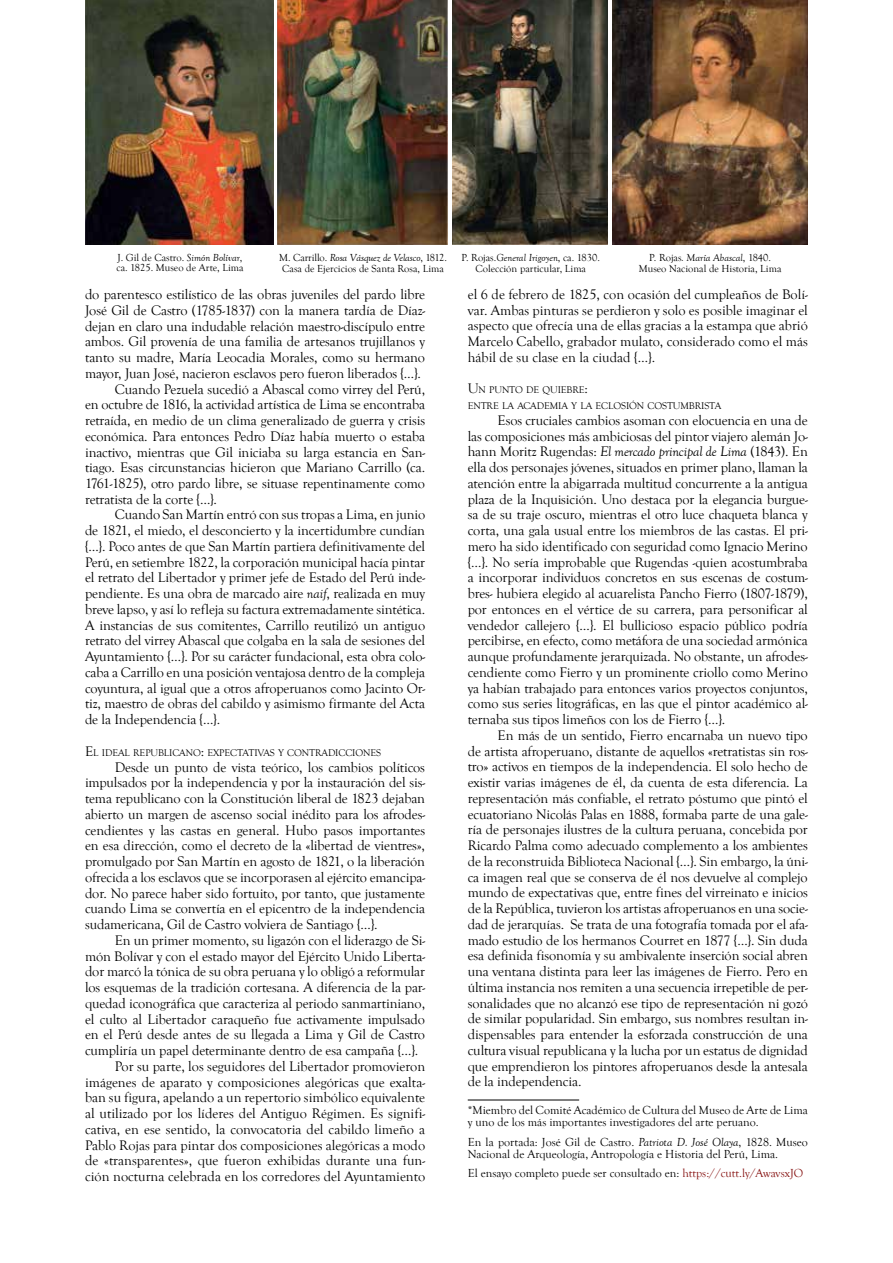
<style>
.page{position:relative;width:893px;height:1263px;background:#fff}
.page>*{position:absolute;margin:0;border:0;box-sizing:border-box;transform-origin:0 0}
.t1{font:14.25px/15.8px "Goudy Old Style T";letter-spacing:-.01em;color:#000;text-align:justify}
.t2{font:12px/12px "Goudy Old Style T";color:#000}
.t3{font:10.5px/10.5px "Goudy Old Style T";color:#000}
.t4{font:10.05px/15.8px "Goudy Old Style T";letter-spacing:-.015em;color:#000}
.s1{font-style:italic}
.s2{font-size:14.25px}
.s3{color:#861211}
</style>
<div class="page">
<hr style="left:468px;top:1100px;width:111px;height:1px;background:#000">
<img style="left:85px;top:0;width:188px;height:244px">
<img style="left:612px;top:0;width:196px;height:244px">
<img style="left:277px;top:1px;width:170px;height:243px">
<img style="left:452px;top:1px;width:156px;height:243px">
<p class="t3" style="left:116px;top:252px;width:129px">J. Gil de Castro. <span class="s1">Simón Bolívar</span>, ca. 1825. Museo de Arte, Lima</p>
<p class="t3" style="left:279px;top:253px;width:169px">M. Carrillo. <span class="s1">Rosa Vásquez de Velasco</span>, 1812.<br>Casa de Ejercicios de Santa Rosa, Lima</p>
<p class="t3" style="left:461px;top:253px;width:140px;text-align:center">P. Rojas.<span class="s1">General Irigoyen</span>, ca. 1830.<br>Colección particular, Lima</p>
<p class="t3" style="left:639px;top:253px;width:144px;text-align:center">P. Rojas<span class="s1">. María Abascal</span>, 1840.<br>Museo Nacional de Historia, Lima</p>
<p class="t1" style="left:85px;top:287px;width:342px">do parentesco estilístico de las obras juveniles del pardo libre</p>
<p class="t1" style="left:85px;top:303px;width:342px">José Gil de Castro (1785-1837) con la manera tardía de Díaz-</p>
<p class="t1" style="left:85px;top:318px;width:342px">dejan en claro una indudable relación maestro-discípulo entre</p>
<p class="t1" style="left:85px;top:334px;width:342px">ambos. Gil provenía de una familia de artesanos trujillanos y</p>
<p class="t1" style="left:85px;top:350px;width:342px">tanto su madre, María Leocadia Morales, como su hermano</p>
<p class="t1" style="left:85px;top:365px;width:337px">mayor, Juan José, nacieron esclavos pero fueron liberados {…}.</p>
<p class="t1" style="left:115px;top:381px;width:312px">Cuando Pezuela sucedió a Abascal como virrey del Perú ,</p>
<p class="t1" style="left:85px;top:397px;width:342px">en octubre de 1816, la actividad artística de Lima se encontraba</p>
<p class="t1" style="left:85px;top:413px;width:342px">retraída, en medio de un clima generalizado de guerra y crisis</p>
<p class="t1" style="left:85px;top:428px;width:342px">económica. Para entonces Pedro Díaz había muerto o estaba</p>
<p class="t1" style="left:85px;top:444px;width:342px">inactivo, mientras que Gil iniciaba su larga estancia en San-</p>
<p class="t1" style="left:85px;top:460px;width:342px">tiago. Esas circunstancias hicieron que Mariano Carrillo (ca.</p>
<p class="t1" style="left:85px;top:476px;width:342px">1761-1825), otro pardo libre, se situase repentinamente como</p>
<p class="t1" style="left:85px;top:491px;width:134px">retratista de la corte {…}.</p>
<p class="t1" style="left:115px;top:507px;width:312px">Cuando San Martín entró con sus tropas a Lima, en junio</p>
<p class="t1" style="left:85px;top:523px;width:342px">de 1821, el miedo, el desconcierto y la incertidumbre cundían</p>
<p class="t1" style="left:85px;top:539px;width:342px">{…}. Poco antes de que San Martín partiera definitivamente del</p>
<p class="t1" style="left:85px;top:554px;width:342px">Perú, en setiembre 1822, la corporación municipal hacía pintar</p>
<p class="t1" style="left:85px;top:570px;width:342px">el retrato del Libertador y primer jefe de Estado del Perú inde-</p>
<p class="t1" style="left:85px;top:586px;width:342px">pendiente. Es una obra de marcado aire <span class="s1">naif</span>, realizada en muy</p>
<p class="t1" style="left:85px;top:602px;width:342px">breve lapso, y así lo refleja su factura extremadamente sintética.</p>
<p class="t1" style="left:85px;top:617px;width:342px">A instancias de sus comitentes, Carrillo reutilizó un antiguo</p>
<p class="t1" style="left:85px;top:633px;width:342px">retrato del virrey Abascal que colgaba en la sala de sesiones del</p>
<p class="t1" style="left:85px;top:649px;width:342px">Ayuntamiento {…}. Por su carácter fundacional, esta obra colo-</p>
<p class="t1" style="left:85px;top:665px;width:342px">caba a Carrillo en una posición ventajosa dentro de la compleja</p>
<p class="t1" style="left:85px;top:680px;width:342px">coyuntura, al igual que a otros afroperuanos como Jacinto Or-</p>
<p class="t1" style="left:85px;top:696px;width:342px">tiz, maestro de obras del cabildo y asimismo firmante del Acta</p>
<p class="t1" style="left:85px;top:712px;width:137px">de la Independencia {…}.</p>
<p class="t4" style="left:85px;top:745px;width:297px"><span class="s2">E</span>L IDEAL REPUBLICANO<span class="s2">:</span> EXPECTATIVAS Y CONTRADICCIONES</p>
<p class="t1" style="left:85px;top:759px;width:342px;text-indent:30px">Desde un punto de vista teórico, los cambios políticos impulsados por la independencia y por la instauración del sis&shy;tema republicano con la Constitución liberal de 1823 dejaban abierto un margen de ascenso social inédito para los afrodes&shy;cendientes y las castas en general. Hubo pasos importantes en esa dirección, como el decreto de la «libertad de vientres», promulgado por San Martín en agosto de 1821, o la liberación ofrecida a los esclavos que se incorporasen al ejército emancipa&shy;dor. No parece haber sido fortuito, por tanto, que justamente cuando Lima se convertía en el epicentro de la independencia sudamericana, Gil de Castro volviera de Santiago {…}.</p>
<p class="t1" style="left:115px;top:932px;width:312px">En un primer momento, su ligazón con el liderazgo de Si-</p>
<p class="t1" style="left:85px;top:948px;width:342px">món Bolívar y con el estado mayor del Ejército Unido Liberta-</p>
<p class="t1" style="left:85px;top:964px;width:342px">dor marcó la tónica de su obra peruana y lo obligó a reformular</p>
<p class="t1" style="left:85px;top:980px;width:342px">los esquemas de la tradición cortesana. A diferencia de la par-</p>
<p class="t1" style="left:85px;top:995px;width:342px">quedad iconográfica que caracteriza al periodo sanmartiniano,</p>
<p class="t1" style="left:85px;top:1011px;width:342px">el culto al Libertador caraqueño fue activamente impulsado</p>
<p class="t1" style="left:85px;top:1027px;width:342px">en el Perú desde antes de su llegada a Lima y Gil de Castro</p>
<p class="t1" style="left:85px;top:1043px;width:335px">cumpliría un papel determinante dentro de esa campaña {…}.</p>
<p class="t1" style="left:115px;top:1058px;width:312px">Por su parte, los seguidores del Libertador promovieron</p>
<p class="t1" style="left:85px;top:1074px;width:342px">imágenes de aparato y composiciones alegóricas que exalta-</p>
<p class="t1" style="left:85px;top:1090px;width:342px">ban su figura, apelando a un repertorio simbólico equivalente</p>
<p class="t1" style="left:85px;top:1106px;width:342px">al utilizado por los líderes del Antiguo Régimen. Es signifi-</p>
<p class="t1" style="left:85px;top:1121px;width:342px">cativa, en ese sentido, la convocatoria del cabildo limeño a</p>
<p class="t1" style="left:85px;top:1137px;width:342px">Pablo Rojas para pintar dos composiciones alegóricas a modo</p>
<p class="t1" style="left:85px;top:1153px;width:342px">de «transparentes», que fueron exhibidas durante una fun-</p>
<p class="t1" style="left:85px;top:1169px;width:342px">ción nocturna celebrada en los corredores del Ayuntamiento</p>
<p class="t1" style="left:468px;top:287px;width:342px">el 6 de febrero de 1825, con ocasión del cumpleaños de Bolí- var. Ambas pinturas se perdieron y solo es posible imaginar el aspecto que ofrecía una de ellas gracias a la estampa que abrió Marcelo Cabello, grabador mulato, considerado como el más hábil de su clase en la ciudad {…}.</p>
<p class="t4" style="left:468px;top:382px;width:255px"><span class="s2">U</span>N PUNTO DE QUIEBRE<span class="s2">:<br></span>ENTRE LA ACADEMIA Y LA ECLOSIÓN COSTUMBRISTA</p>
<p class="t1" style="left:468px;top:413px;width:342px;text-indent:30px">Esos cruciales cambios asoman con elocuencia en una de las composiciones más ambiciosas del pintor viajero alemán Jo&shy;hann Moritz Rugendas: <span class="s1">El mercado principal de Lima</span> (1843). En ella dos personajes jóvenes, situados en primer plano, llaman la atención entre la abigarrada multitud concurrente a la antigua plaza de la Inquisición. Uno destaca por la elegancia burgue&shy;sa de su traje oscuro, mientras el otro luce chaqueta blanca y corta, una gala usual entre los miembros de las castas. El pri&shy;mero ha sido identificado con seguridad como Ignacio Merino {…}. No sería improbable que Rugendas -quien acostumbraba a incorporar individuos concretos en sus escenas de costum&shy;bres- hubiera elegido al acuarelista Pancho Fierro (1807-1879), por entonces en el vértice de su carrera, para personificar al vendedor callejero {…}. El bullicioso espacio público podría percibirse, en efecto, como metáfora de una sociedad armónica aunque profundamente jerarquizada. No obstante, un afrodes&shy;cendiente como Fierro y un prominente criollo como Merino ya habían trabajado para entonces varios proyectos conjuntos, como sus series litográficas, en las que el pintor académico al&shy;ternaba sus tipos limeños con los de Fierro {…}.</p>
<p class="t1" style="left:468px;top:728px;width:342px;text-indent:30px">En más de un sentido, Fierro encarnaba un nuevo tipo de artista afroperuano, distante de aquellos «retratistas sin ros&shy;tro» activos en tiempos de la independencia. El solo hecho de existir varias imágenes de él, da cuenta de esta diferencia. La representación más confiable, el retrato póstumo que pintó el ecuatoriano Nicolás Palas en 1888, formaba parte de una gale&shy;ría de personajes ilustres de la cultura peruana, concebida por Ricardo Palma como adecuado complemento a los ambientes de la reconstruida Biblioteca Nacional {…}. Sin embargo, la úni&shy;ca imagen real que se conserva de él nos devuelve al complejo mundo de expectativas que, entre fines del virreinato e inicios de la República, tuvieron los artistas afroperuanos en una socie&shy;dad de jerarquías. Se trata de una fotografía tomada por el afa&shy;mado estudio de los hermanos Courret en 1877 {…}. Sin duda esa definida fisonomía y su ambivalente inserción social abren una ventana distinta para leer las imágenes de Fierro. Pero en última instancia nos remiten a una secuencia irrepetible de per&shy;sonalidades que no alcanzó ese tipo de representación ni gozó de similar popularidad. Sin embargo, sus nombres resultan in&shy;dispensables para entender la esforzada construcción de una cultura visual republicana y la lucha por un estatus de dignidad que emprendieron los pintores afroperuanos desde la antesala de la independencia.</p>
<p class="t2" style="left:468px;top:1104px;width:342px">*Miembro del Comité Académico de Cultura del Museo de Arte de Lima y uno de los más importantes investigadores del arte peruano.</p>
<p class="t2" style="left:468px;top:1136px;width:342px">En la portada: José Gil de Castro. <span class="s1">Patriota D. José Olaya</span>, 1828. Museo<br>Nacional de Arqueología, Antropología e Historia del Perú, Lima.</p>
<p class="t2" style="left:468px;top:1167px;width:337px">El ensayo completo puede ser consultado en: <span class="s3">https://cutt.ly/AwavsxJO</span></p>
</div>
